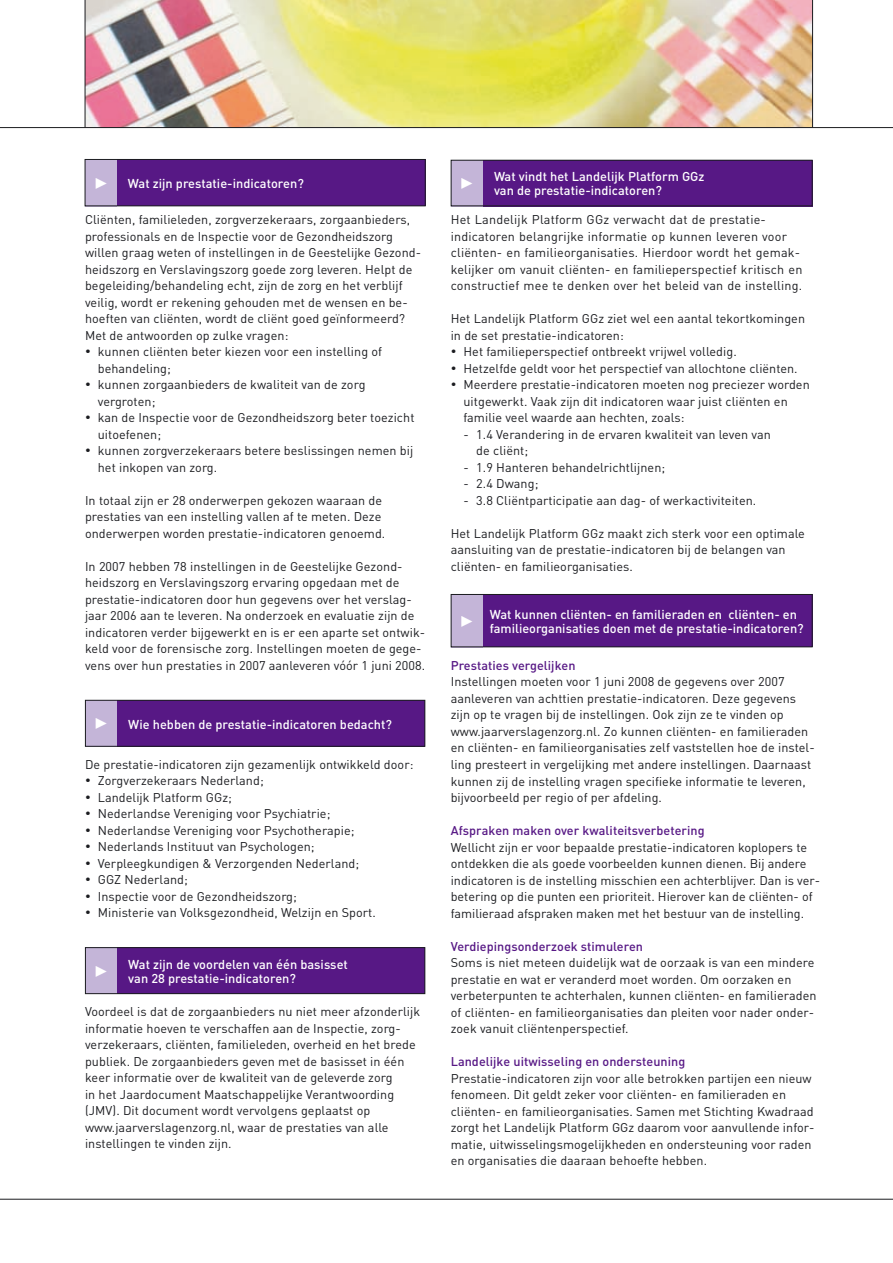
<style>
.page{position:relative;width:893px;height:1263px;background:#fff}
.page>*{position:absolute;margin:0;border:0;box-sizing:border-box;transform-origin:0 0}
.t1{font:500 12.75px/14.2px "DIN";color:#fff}
.t2{font:12.6px/16.5px "DIN";letter-spacing:.005em;color:#1b1c20}
.t3{font:500 12.6px "DIN";letter-spacing:.005em;color:#571885}
</style>
<div class="page">
<div style="left:117px;top:947px;width:308px;height:47px;background:#571885"></div>
<div style="left:85px;top:948px;width:32px;height:46px;background:#c4b5d8"></div>
<div style="left:85px;top:947px;width:340px;height:47px;border:1px solid #1b1c20"></div>
<img style="left:86px;top:0;width:726px;height:127px">
<div style="left:483px;top:160px;width:329px;height:46px;background:#571885"></div>
<div style="left:451px;top:160px;width:32px;height:46px;background:#c4b5d8"></div>
<div style="left:451px;top:160px;width:362px;height:46px;border:1px solid #1b1c20"></div>
<div style="left:483px;top:594px;width:329px;height:53px;background:#571885"></div>
<div style="left:451px;top:594px;width:32px;height:53px;background:#c4b5d8"></div>
<div style="left:451px;top:594px;width:362px;height:53px;border:1px solid #1b1c20"></div>
<svg style="left:84px;top:159px;width:342px;height:48px;background:#602989"></svg>
<div style="left:117px;top:700px;width:308px;height:46px;background:#571885"></div>
<div style="left:85px;top:700px;width:32px;height:47px;background:#c4b5d8"></div>
<div style="left:85px;top:700px;width:340px;height:47px;border:1px solid #1b1c20"></div>
<hr style="left:0;top:1199px;width:893px;height:1px;background:#1b1c20">
<hr style="left:0;top:127px;width:893px;height:1px;background:#1b1c20">
<hr style="left:85px;top:0;width:1px;height:128px;background:#1b1c20">
<hr style="left:812px;top:0;width:1px;height:128px;background:#1b1c20">
<p class="t1" style="left:94px;top:176px;width:212px">✓ Wat zijn prestatie-indicatoren?</p>
<p class="t2" style="left:85px;top:211px;width:338px">Cliënten, familieleden, zorgverzekeraars, zorgaanbieders, professionals en de Inspectie voor de Gezondheidszorg willen graag weten of instellingen in de Geestelijke Gezond&shy;heidszorg en Verslavingszorg goede zorg leveren. Helpt de begeleiding/behandeling echt, zijn de zorg en het verblijf veilig, wordt er rekening gehouden met de wensen en be&shy;hoeften van cliënten, wordt de cliënt goed geïnformeerd?<br>Met de antwoorden op zulke vragen:</p>
<p class="t2" style="left:98px;top:343px;width:286px;text-indent:-13px">• kunnen cliënten beter kiezen voor een instelling of behandeling;</p>
<p class="t2" style="left:98px;top:376px;width:269px;text-indent:-13px">• kunnen zorgaanbieders de kwaliteit van de zorg vergroten;</p>
<p class="t2" style="left:98px;top:409px;width:318px;text-indent:-13px">• kan de Inspectie voor de Gezondheidszorg beter toezicht uitoefenen;</p>
<p class="t2" style="left:98px;top:442px;width:317px;text-indent:-13px">• kunnen zorgverzekeraars betere beslissingen nemen bij het inkopen van zorg.</p>
<p class="t2" style="left:85px;top:492px;width:302px">In totaal zijn er 28 onderwerpen gekozen waaraan de prestaties van een instelling vallen af te meten. Deze onderwerpen worden prestatie-indicatoren genoemd.</p>
<p class="t2" style="left:85px;top:558px;width:342px">In 2007 hebben 78 instellingen in de Geestelijke Gezond&shy;heidszorg en Verslavingszorg ervaring opgedaan met de prestatie-indicatoren door hun gegevens over het verslag&shy;jaar 2006 aan te leveren. Na onderzoek en evaluatie zijn de indicatoren verder bijgewerkt en is er een aparte set ontwik&shy;keld voor de forensische zorg. Instellingen moeten de gege&shy;vens over hun prestaties in 2007 aanleveren vóór 1 juni 2008.</p>
<p class="t1" style="left:94px;top:716px;width:300px">✓ Wie hebben de prestatie-indicatoren bedacht?</p>
<p class="t2" style="left:85px;top:756px;width:330px">De prestatie-indicatoren zijn gezamenlijk ontwikkeld door:</p>
<p class="t2" style="left:85px;top:772px;width:180px">• Zorgverzekeraars Nederland;</p>
<p class="t2" style="left:85px;top:789px;width:148px">• Landelijk Platform GGz;</p>
<p class="t2" style="left:85px;top:805px;width:247px">• Nederlandse Vereniging voor Psychiatrie;</p>
<p class="t2" style="left:85px;top:822px;width:271px">• Nederlandse Vereniging voor Psychotherapie;</p>
<p class="t2" style="left:85px;top:838px;width:231px">• Nederlands Instituut van Psychologen;</p>
<p class="t2" style="left:85px;top:855px;width:276px">• Verpleegkundigen &amp; Verzorgenden Nederland;</p>
<p class="t2" style="left:85px;top:871px;width:104px">• GGZ Nederland;</p>
<p class="t2" style="left:85px;top:888px;width:213px">• Inspectie voor de Gezondheidszorg;</p>
<p class="t2" style="left:85px;top:904px;width:292px">• Ministerie van Volksgezondheid, Welzijn en Sport.</p>
<p class="t1" style="left:128px;top:956px;width:221px;text-indent:-34px">✓ Wat zijn de voordelen van één basisset van 28 prestatie-indicatoren?</p>
<p class="t2" style="left:85px;top:1003px;width:337px">Voordeel is dat de zorgaanbieders nu niet meer afzonderlijk informatie hoeven te verschaffen aan de Inspectie, zorg&shy;verzekeraars, cliënten, familieleden, overheid en het brede publiek. De zorgaanbieders geven met de basisset in één keer informatie over de kwaliteit van de geleverde zorg<br>in het Jaardocument Maatschappelijke Verantwoording (JMV). Dit document wordt vervolgens geplaatst op www.jaarverslagenzorg.nl, waar de prestaties van alle instellingen te vinden zijn.</p>
<p class="t1" style="left:494px;top:169px;width:212px;text-indent:-34px">✓ Wat vindt het Landelijk Platform GGz van de prestatie-indicatoren?</p>
<p class="t2" style="left:451px;top:211px;width:353px">Het Landelijk Platform GGz verwacht dat de prestatie&shy;indicatoren belangrijke informatie op kunnen leveren voor cliënten- en familieorganisaties. Hierdoor wordt het gemak&shy;kelijker om vanuit cliënten- en familieperspectief kritisch en constructief mee te denken over het beleid van de instelling.</p>
<p class="t2" style="left:451px;top:310px;width:356px">Het Landelijk Platform GGz ziet wel een aantal tekortkomingen in de set prestatie-indicatoren:</p>
<p class="t2" style="left:451px;top:343px;width:288px">• Het familieperspectief ontbreekt vrijwel volledig.</p>
<p class="t2" style="left:451px;top:360px;width:348px">• Hetzelfde geldt voor het perspectief van allochtone cliënten.</p>
<p class="t2" style="left:463px;top:376px;width:348px;text-indent:-13px">• Meerdere prestatie-indicatoren moeten nog preciezer worden uitgewerkt. Vaak zijn dit indicatoren waar juist cliënten en familie veel waarde aan hechten, zoals:</p>
<p class="t2" style="left:476px;top:426px;width:296px;text-indent:-13px">- 1.4 Verandering in de ervaren kwaliteit van leven van de cliënt;</p>
<p class="t2" style="left:463px;top:459px;width:203px">- 1.9 Hanteren behandelrichtlijnen;</p>
<p class="t2" style="left:463px;top:475px;width:76px">- 2.4 Dwang;</p>
<p class="t2" style="left:463px;top:492px;width:294px">- 3.8 Cliëntparticipatie aan dag- of werkactiviteiten.</p>
<p class="t2" style="left:451px;top:525px;width:356px">Het Landelijk Platform GGz maakt zich sterk voor een optimale aansluiting van de prestatie-indicatoren bij de belangen van cliënten- en familieorganisaties.</p>
<p class="t1" style="left:490px;top:607px;width:315px;text-indent:-30px">✓ Wat kunnen cliënten- en familieraden en cliënten- en familieorganisaties doen met de prestatie-indicatoren?</p>
<p class="t3" style="left:451px;top:657px;width:126px">Prestaties vergelijken</p>
<p class="t2" style="left:451px;top:673px;width:365px">Instellingen moeten voor 1 juni 2008 de gegevens over 2007 aanleveren van achttien prestatie-indicatoren. Deze gegevens zijn op te vragen bij de instellingen. Ook zijn ze te vinden op www.jaarverslagenzorg.nl. Zo kunnen cliënten- en familieraden en cliënten- en familieorganisaties zelf vaststellen hoe de instel&shy;ling presteert in vergelijking met andere instellingen. Daarnaast kunnen zij de instelling vragen specifieke informatie te leveren, bijvoorbeeld per regio of per afdeling.</p>
<p class="t3" style="left:451px;top:822px;width:255px">Afspraken maken over kwaliteitsverbetering</p>
<p class="t2" style="left:451px;top:838px;width:371px">Wellicht zijn er voor bepaalde prestatie-indicatoren koplopers te ontdekken die als goede voorbeelden kunnen dienen. Bij andere indicatoren is de instelling misschien een achterblijver. Dan is ver&shy;betering op die punten een prioriteit. Hierover kan de cliënten- of familieraad afspraken maken met het bestuur van de instelling.</p>
<p class="t3" style="left:451px;top:938px;width:194px">Verdiepingsonderzoek stimuleren</p>
<p class="t2" style="left:451px;top:954px;width:367px">Soms is niet meteen duidelijk wat de oorzaak is van een mindere prestatie en wat er veranderd moet worden. Om oorzaken en verbeterpunten te achterhalen, kunnen cliënten- en familieraden of cliënten- en familieorganisaties dan pleiten voor nader onder&shy;zoek vanuit cliëntenperspectief.</p>
<p class="t3" style="left:451px;top:1053px;width:236px">Landelijke uitwisseling en ondersteuning</p>
<p class="t2" style="left:451px;top:1069px;width:365px">Prestatie-indicatoren zijn voor alle betrokken partijen een nieuw fenomeen. Dit geldt zeker voor cliënten- en familieraden en cliënten- en familieorganisaties. Samen met Stichting Kwadraad zorgt het Landelijk Platform GGz daarom voor aanvullende infor&shy;matie, uitwisselingsmogelijkheden en ondersteuning voor raden en organisaties die daaraan behoefte hebben.</p>
</div>
